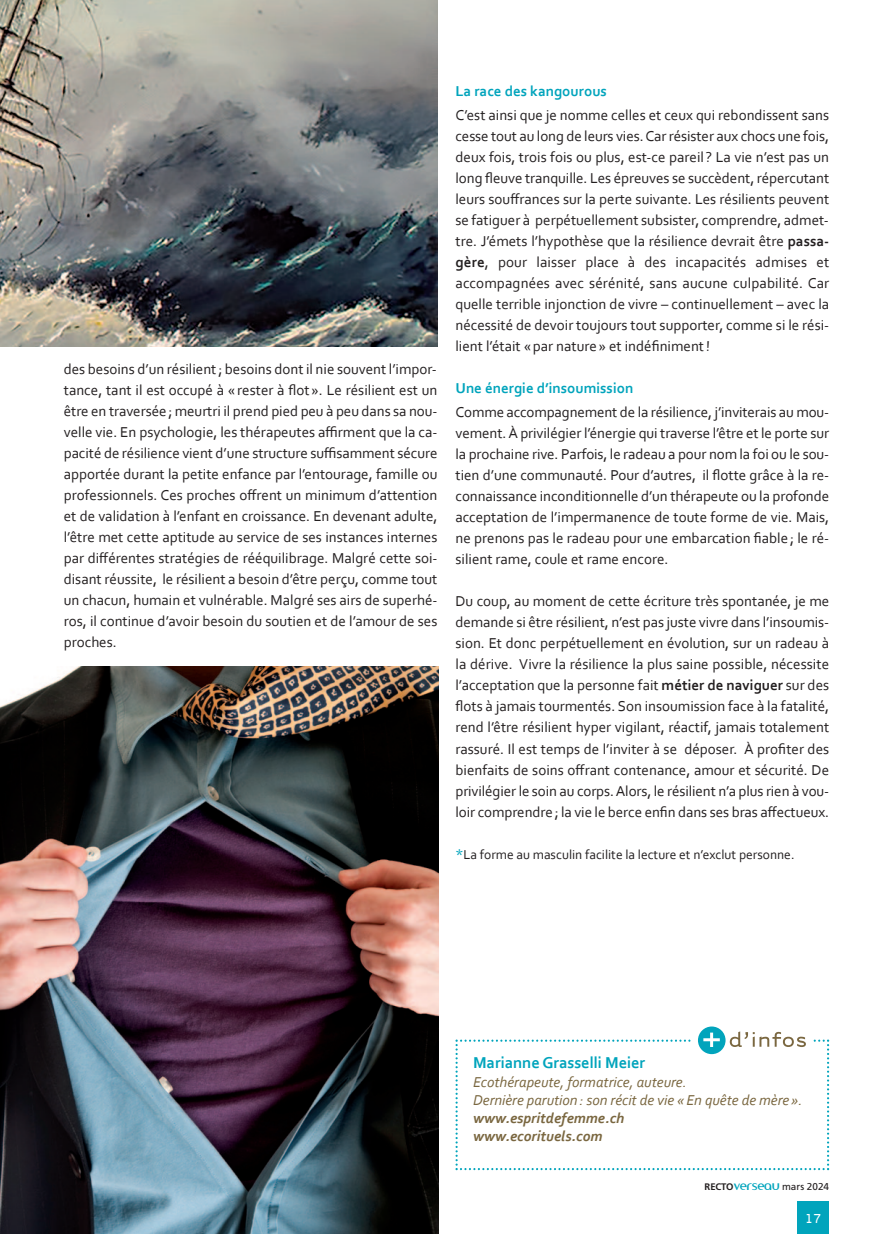
<style>
.page{position:relative;width:893px;height:1234px;background:#fff}
.page>*{position:absolute;margin:0;border:0;box-sizing:border-box;transform-origin:0 0}
.t1{font:700 16.5px "Corbel";letter-spacing:-.005em;color:#01a4bc}
.t2{font:15px/21px "Corbel";color:#231f20;text-align:justify}
.t3{font:italic 15px "Corbel";color:#7a6740}
.t4{font:700 15px "Corbel";color:#01a4bc}
.t5{font:italic 700 15px "Corbel";color:#7a6740}
.t6{font:15px "Tarzana Wide";color:#fff}
.t7{font:13.5px "Corbel";color:#231f20}
.t8{font:9.9px "Frutiger";color:#231f20}
.s1{font-weight:700}
.s2{font-size:15px;color:#01a4bc}
.s3{font-weight:700;font-size:9.45px}
.s4{font-family:"Amerika Sans";font-size:12.9px;color:#01a4bc}
.s5{font-family:"Amerika Sans";font-size:13.35px;color:#01a4bc}
</style>
<div class="page">
<div style="left:797px;top:1201px;width:32px;height:32px;background:#01a4bc"></div>
<img style="left:0;top:0;width:437px;height:346px">
<svg style="left:698px;top:1026px;width:27px;height:27px"></svg>
<svg style="left:455px;top:1031px;width:374px;height:138px"></svg>
<img style="left:0;top:666px;width:439px;height:567px">
<p class="t2" style="left:64px;top:358px;width:375px">des besoins d’un résilient ; besoins dont il nie souvent l’impor&shy;tance, tant il est occupé à « rester à flot ». Le résilient est un être en traversée ; meurtri il prend pied peu à peu dans sa nou&shy;velle vie. En psychologie, les thérapeutes affirment que la ca&shy;pacité de résilience vient d’une structure suffisamment sécure apportée durant la petite enfance par l’entourage, famille ou professionnels. Ces proches offrent un minimum d’attention et de validation à l’enfant en croissance. En devenant adulte, l’être met cette aptitude au service de ses instances internes par différentes stratégies de rééquilibrage. Malgré cette soi&shy;disant réussite, le résilient a besoin d’être perçu, comme tout un chacun, humain et vulnérable. Malgré ses airs de superhé&shy;ros, il continue d’avoir besoin du soutien et de l’amour de ses proches.</p>
<p class="t4" style="left:455px;top:82px;width:153px">La race des kangourous</p>
<p class="t2" style="left:455px;top:104px;width:375px">C’est ainsi que je nomme celles et ceux qui rebondissent sans cesse tout au long de leurs vies. Car résister aux chocs une fois, deux fois, trois fois ou plus, est-ce pareil ? La vie n’est pas un long fleuve tranquille. Les épreuves se succèdent, répercutant leurs souffrances sur la perte suivante. Les résilients peuvent se fatiguer à perpétuellement subsister, comprendre, admet&shy;tre. J’émets l’hypothèse que la résilience devrait être <span class="s1">passa&shy;gère</span>, pour laisser place à des incapacités admises et accompagnées avec sérénité, sans aucune culpabilité. Car quelle terrible injonction de vivre – continuellement – avec la nécessité de devoir toujours tout supporter, comme si le rési&shy;lient l’était « par nature » et indéfiniment !</p>
<p class="t4" style="left:455px;top:379px;width:179px">Une énergie d’insoumission</p>
<p class="t2" style="left:455px;top:401px;width:375px">Comme accompagnement de la résilience, j’inviterais au mou&shy;vement. À privilégier l’énergie qui traverse l’être et le porte sur la prochaine rive. Parfois, le radeau a pour nom la foi ou le sou&shy;tien d’une communauté. Pour d’autres, il flotte grâce à la re&shy;connaissance inconditionnelle d’un thérapeute ou la profonde acceptation de l’impermanence de toute forme de vie. Mais, ne prenons pas le radeau pour une embarcation fiable ; le ré&shy;silient rame, coule et rame encore.</p>
<p class="t2" style="left:455px;top:590px;width:375px">Du coup, au moment de cette écriture très spontanée, je me demande si être résilient, n’est pas juste vivre dans l’insoumis&shy;sion. Et donc perpétuellement en évolution, sur un radeau à la dérive. Vivre la résilience la plus saine possible, nécessite l’acceptation que la personne fait <span class="s1">métier de naviguer</span> sur des flots à jamais tourmentés. Son insoumission face à la fatalité, rend l’être résilient hyper vigilant, réactif, jamais totalement rassuré. Il est temps de l’inviter à se déposer. À profiter des bienfaits de soins offrant contenance, amour et sécurité. De privilégier le soin au corps. Alors, le résilient n’a plus rien à vou&shy;loir comprendre ; la vie le berce enfin dans ses bras affectueux.</p>
<p class="t7" style="left:455px;top:845px;width:341px"><span class="s2">*</span>La forme au masculin facilite la lecture et n’exclut personne.</p>
<p class="t1" style="left:473px;top:1051px;width:174px">Marianne Grasselli Meier</p>
<p class="t3" style="left:473px;top:1071px;width:215px">Ecothérapeute, formatrice, auteure.</p>
<p class="t3" style="left:473px;top:1089px;width:331px">Dernière parution : son récit de vie « En quête de mère ».</p>
<p class="t5" style="left:473px;top:1107px;width:153px">www.espritdefemme.ch</p>
<p class="t5" style="left:473px;top:1125px;width:131px">www.ecorituels.com</p>
<p class="t8" style="left:705px;top:1181px;width:126px"><span class="s3">RECTO</span><span class="s4">v</span><span class="s5">erseau</span> mars 2024</p>
<p class="t6" style="left:805px;top:1213px;width:18px">17</p>
</div>
